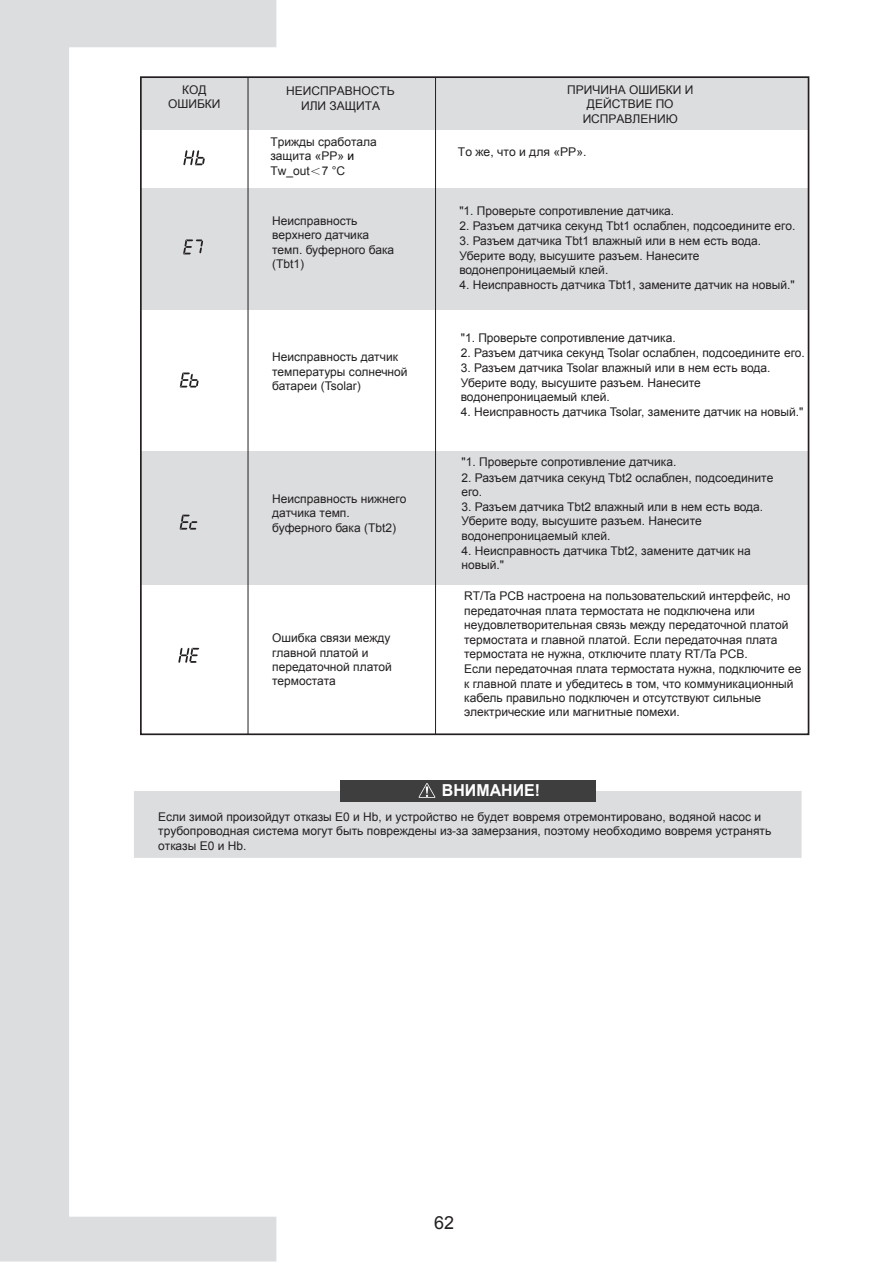
<style>
.page{position:relative;width:893px;height:1263px;background:#fff}
.page>*{position:absolute;margin:0;border:0;box-sizing:border-box;transform-origin:0 0}
.t1{font:18px "Arial";color:#231f20}
.t2{font:700 16.5px "Arial";color:#fff}
.t3{font:12px/14.4px "Arial";color:#231f20}
.s1{color:#060303}
.s2{font-family:"Adobe Song Std";font-weight:300}
</style>
<div class="page">
<div style="left:141px;top:77px;width:667px;height:52px;background:#dcdddf"></div>
<div style="left:340px;top:780px;width:255px;height:21px;background:#3e3e3f"></div>
<svg style="left:276px;top:783px;width:525px;height:75px"></svg>
<div style="left:141px;top:451px;width:667px;height:133px;background:#dcdddf"></div>
<div style="left:141px;top:188px;width:667px;height:122px;background:#dcdddf"></div>
<hr style="left:435px;top:77px;width:1px;height:657px;background:#231f20">
<svg style="left:0;top:0;width:276px;height:1261px"></svg>
<p class="t3" style="left:168px;top:83px;width:54px;text-align:center">КОД<br>ОШИБКИ</p>
<p class="t3" style="left:286px;top:84px;width:110px;text-align:center">НЕИСПРАВНОСТЬ<br>ИЛИ ЗАЩИТА</p>
<p class="t3" style="left:567px;top:83px;width:128px;text-align:center">ПРИЧИНА ОШИБКИ И<br>ДЕЙСТВИЕ ПО<br>ИСПРАВЛЕНИЮ</p>
<p class="t3" style="left:270px;top:134px;width:108px">Трижды сработала защита «PP» <span class="s1">и<br></span>Tw_out<span class="s2">＜</span>7 °C</p>
<p class="t3" style="left:458px;top:145px;width:130px">То же, что и для «PP».</p>
<p class="t3" style="left:272px;top:214px;width:124px">Неисправность верхнего датчика темп. буферного бака (Tbt1)</p>
<p class="t3" style="left:272px;top:350px;width:137px">Неисправность датчик температуры солнечной батареи (Tsolar)</p>
<p class="t3" style="left:272px;top:492px;width:136px">Неисправность нижнего датчика темп. буферного бака (Tbt2)</p>
<p class="t3" style="left:272px;top:631px;width:121px">Ошибка связи между главной платой и передаточной платой термостата</p>
<p class="t3" style="left:459px;top:204px;width:216px">"1. Проверьте сопротивление датчика.</p>
<p class="t3" style="left:459px;top:219px;width:337px">2. Разъем датчика секунд Tbt1 ослаблен, подсоедините его.</p>
<p class="t3" style="left:459px;top:234px;width:303px">3. Разъем датчика Tbt1 влажный или в нем есть вода.<br>Уберите воду, высушите разъем. Нанесите водонепроницаемый клей.</p>
<p class="t3" style="left:459px;top:278px;width:337px">4. Неисправность датчика Tbt1, замените датчик на новый."</p>
<p class="t3" style="left:461px;top:331px;width:216px">"1. Проверьте сопротивление датчика.</p>
<p class="t3" style="left:461px;top:346px;width:346px">2. Разъем датчика секунд Tsolar ослаблен, подсоедините его.</p>
<p class="t3" style="left:461px;top:361px;width:311px">3. Разъем датчика Tsolar влажный или в нем есть вода.<br>Уберите воду, высушите разъем. Нанесите водонепроницаемый клей.</p>
<p class="t3" style="left:461px;top:405px;width:344px">4. Неисправность датчика Tsolar, замените датчик на новый."</p>
<p class="t3" style="left:461px;top:455px;width:216px">"1. Проверьте сопротивление датчика.</p>
<p class="t3" style="left:461px;top:470px;width:313px">2. Разъем датчика секунд Tbt2 ослаблен, подсоедините его.</p>
<p class="t3" style="left:461px;top:500px;width:303px">3. Разъем датчика Tbt2 влажный или в нем есть вода.<br>Уберите воду, высушите разъем. Нанесите водонепроницаемый клей.</p>
<p class="t3" style="left:461px;top:544px;width:291px">4. Неисправность датчика Tbt2, замените датчик на новый."</p>
<p class="t3" style="left:464px;top:589px;width:339px">RT/Ta PCB настроена на пользовательский интерфейс, но передаточная плата термостата не подключена или неудовлетворительная связь между передаточной платой термостата и главной платой. Если передаточная плата термостата не нужна, отключите плату RT/Ta PCB.<br>Если передаточная плата термостата нужна, подключите ее к главной плате и убедитесь в том, что коммуникационный кабель правильно подключен и отсутствуют сильные электрические или магнитные помехи.</p>
<h2 class="t2" style="left:442px;top:779px;width:100px">ВНИМАНИЕ!</h2>
<p class="t3" style="left:158px;top:810px;width:615px">Если зимой произойдут отказы E0 и Hb, и устройство не будет вовремя отремонтировано, водяной насос и трубопроводная система могут быть повреждены из-за замерзания, поэтому необходимо вовремя устранять отказы E0 и Hb.</p>
<h1 class="t1" style="left:434px;top:1211px;width:22px">62</h1>
</div>
